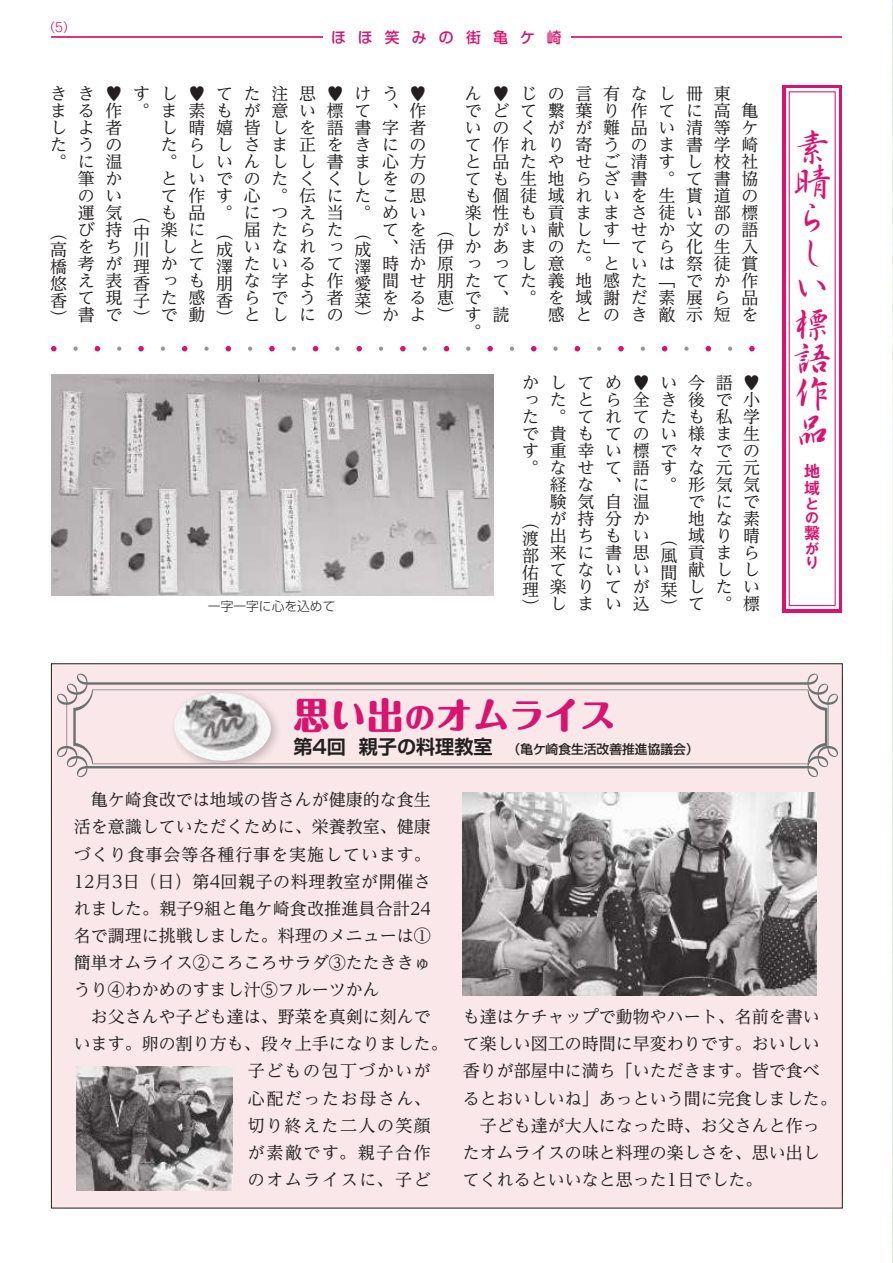
<style>
.page{position:relative;width:893px;height:1263px;background:#fff}
.page>*{position:absolute;margin:0;border:0;box-sizing:border-box;transform-origin:0 0}
.t1{font:37.2px/35.2px "DF Gyo Sho Lt MP RKSJ H";color:#d9136e;text-align:justify}
.t2{font:800 36.15px "Maru Fo Pro";letter-spacing:.005em;color:#d9136e}
.t3{font:16.95px/17px "UD Reimin Pro";color:#231f20;text-align:justify}
.t4{font:16.95px "UD Reimin Pro";letter-spacing:.095em;color:#231f20}
.t5{font:16.95px "UD Reimin Pro";letter-spacing:.035em;color:#231f20}
.t6{font:16.95px "UD Reimin Pro";letter-spacing:.055em;color:#231f20}
.t7{font:16.95px "UD Reimin Pro";letter-spacing:.085em;color:#231f20}
.t8{font:700 15.9px/16.8px "Gothic MB101 Pro De";color:#d9136e}
.t9{font:500 14.85px "Shin M Go Pro";letter-spacing:.815em;color:#d9136e}
.t10{font:700 13.8px/14.1px "Gothic MB101 Pro De";color:#d9136e}
.t11{font:500 12.75px "Shin Go Pro";color:#231f20}
.t12{font:300 12.75px "UD Shin Go Pro";color:#231f20}
.t13{font:300 12.75px "Shin M Go Pro";color:#d9136e}
.s1{font-size:29.7px}
.s2{font-family:"Shin Go Pro De";font-weight:700;font-size:19.2px}
</style>
<div class="page">
<svg style="left:51px;top:346px;width:6px;height:5px"></svg>
<svg style="left:95px;top:346px;width:5px;height:5px"></svg>
<svg style="left:138px;top:346px;width:6px;height:5px"></svg>
<svg style="left:182px;top:346px;width:5px;height:5px"></svg>
<svg style="left:226px;top:346px;width:5px;height:5px"></svg>
<svg style="left:269px;top:346px;width:6px;height:5px"></svg>
<svg style="left:313px;top:346px;width:5px;height:5px"></svg>
<svg style="left:356px;top:346px;width:6px;height:5px"></svg>
<svg style="left:400px;top:346px;width:6px;height:5px"></svg>
<svg style="left:444px;top:346px;width:5px;height:5px"></svg>
<svg style="left:487px;top:346px;width:6px;height:5px"></svg>
<svg style="left:531px;top:346px;width:5px;height:5px"></svg>
<svg style="left:575px;top:346px;width:5px;height:5px"></svg>
<svg style="left:618px;top:346px;width:6px;height:5px"></svg>
<svg style="left:662px;top:346px;width:5px;height:5px"></svg>
<svg style="left:705px;top:346px;width:6px;height:5px"></svg>
<svg style="left:749px;top:346px;width:6px;height:5px"></svg>
<svg style="left:73px;top:347px;width:5px;height:4px"></svg>
<svg style="left:117px;top:347px;width:4px;height:4px"></svg>
<svg style="left:161px;top:347px;width:4px;height:4px"></svg>
<svg style="left:204px;top:347px;width:5px;height:4px"></svg>
<svg style="left:248px;top:347px;width:4px;height:4px"></svg>
<svg style="left:292px;top:347px;width:4px;height:4px"></svg>
<svg style="left:335px;top:347px;width:5px;height:4px"></svg>
<svg style="left:379px;top:347px;width:4px;height:4px"></svg>
<svg style="left:423px;top:347px;width:4px;height:4px"></svg>
<svg style="left:466px;top:347px;width:4px;height:4px"></svg>
<svg style="left:510px;top:347px;width:4px;height:4px"></svg>
<svg style="left:553px;top:347px;width:5px;height:4px"></svg>
<svg style="left:597px;top:347px;width:4px;height:4px"></svg>
<svg style="left:641px;top:347px;width:4px;height:4px"></svg>
<svg style="left:684px;top:347px;width:5px;height:4px"></svg>
<svg style="left:728px;top:347px;width:4px;height:4px"></svg>
<hr style="left:51px;top:36px;width:791px;height:2px;background:#d9136e">
<div style="left:323px;top:30px;width:247px;height:15px;background:#fff"></div>
<div style="left:51px;top:664px;width:791px;height:544px;background:#f9e7ea"></div>
<img style="left:892px;top:0;width:1px;height:1263px">
<svg style="left:782px;top:85px;width:60px;height:527px;background:#dd2e7e"></svg>
<div style="left:786px;top:88px;width:52px;height:521px;background:#fff"></div>
<div style="left:789px;top:91px;width:47px;height:515px;border:1px solid #d9136e"></div>
<svg style="left:57px;top:673px;width:781px;height:105px"></svg>
<img style="left:463px;top:792px;width:353px;height:203px">
<img style="left:77px;top:1066px;width:155px;height:125px">
<img style="left:51px;top:374px;width:442px;height:221px">
<div style="left:169px;top:689px;width:113px;height:75px;background:#231f20;opacity:.25"></div>
<img style="left:171px;top:692px;width:101px;height:69px">
<p class="t13" style="left:43px;top:17px;width:35px">（5）</p>
<p class="t9" style="left:331px;top:25px;width:232px">ほほ笑みの街亀ケ崎</p>
<p class="t3" style="left:465px;top:85px;width:275px">ん♥じの言有なし冊東</p>
<p class="t3" style="left:50px;top:85px;width:386px;text-align:right">きき♥すし♥てた注思♥けう ♥まる作。ま素もが意い標て、作し晴嬉皆しを語書字者<br>たらしさま正をきにの<br>。しいんしし書ま心方<br>といでのたくくしをの<br>て作す心。伝にたこ思<br>も品。につえ当。めい</p>
<p class="t3" style="left:354px;top:224px;width:27px">（成澤愛菜）</p>
<p class="t3" style="left:382px;top:102px;width:386px;text-align:right">でどて繋葉り作てに高亀<br>いのくがが難品い清等ケ<br>て作れり寄うのま書学崎<br>と品たやせご清すし校社<br>ても生地らざ書。て書協<br>も個徒域れいを生貰道の<br>楽性も貢ままさ徒い部標<br>てを（しがい献しすせか文の語、活伊かあまのた」てら化生入時か原っっし意。といは祭徒賞間せ朋たてた義地感た「でか作をる恵で、。を域謝だ素展ら品感とのき敵示短を</p>
<p class="t3" style="left:50px;top:119px;width:82px;text-align:right">しよ者たうの。に温筆か<br>のい運気び持<br>をち<br>考がえ表<br>て現書で</p>
<p class="t3" style="left:133px;top:207px;width:27px">（中川理香子）</p>
<p class="t3" style="left:161px;top:221px;width:54px;text-align:left">楽にしとかてっもた感で動</p>
<p class="t3" style="left:244px;top:221px;width:109px">届たらたいなれったいるてな字よ作らでう者としにの</p>
<p class="t3" style="left:50px;top:224px;width:27px">（高橋悠香）</p>
<p class="t3" style="left:216px;top:224px;width:27px">（成澤朋香）</p>
<p class="t3" style="left:465px;top:306px;width:54px;text-indent:-83px">かよ）す読。</p>
<p class="t12" style="left:208px;top:596px;width:129px">一字一字に心を込めて</p>
<p class="t3" style="left:522px;top:374px;width:248px;text-align:right">かしてめ♥い今語♥ったとら全き後で小た。てれてたも私学で貴もてのい様ま生す重幸い標で々での。なせて語すな元元経な、に。形気気でにで<br>地な素<br>域り晴<br>貢まら<br>献しし<br>したい<br>て。標</p>
<p class="t3" style="left:550px;top:493px;width:109px">験気自温が持分か出ちもい来に書思てないい楽りてがしまい込</p>
<p class="t3" style="left:522px;top:513px;width:27px">（渡部佑理）</p>
<p class="t3" style="left:660px;top:530px;width:27px">（風間栞）</p>
<h2 class="t2" style="left:293px;top:686px;width:324px">思い出<span class="s1">の</span>オムライス</h2>
<p class="t11" style="left:293px;top:739px;width:407px"><span class="s2">第４回 親子の料理教室</span> （亀ケ崎食生活改善推進協議会）</p>
<h1 class="t1" style="left:794px;top:129px;width:39px">素晴らしい標語作品</h1>
<p class="t8" style="left:804px;top:460px;width:25px">地域</p>
<p class="t10" style="left:805px;top:494px;width:21px">との</p>
<p class="t8" style="left:804px;top:522px;width:25px">繋</p>
<p class="t10" style="left:805px;top:539px;width:22px">がり</p>
<p class="t3" style="left:74px;top:791px;width:359px">　亀ケ崎食改では地域の皆さんが健康的な食生</p>
<p class="t3" style="left:74px;top:818px;width:359px">活を意識していただくために、栄養教室、健康</p>
<p class="t6" style="left:74px;top:840px;width:359px">づくり食事会等各種行事を実施しています。</p>
<p class="t5" style="left:74px;top:867px;width:359px">12月3日（日）第4回親子の料理教室が開催さ</p>
<p class="t3" style="left:74px;top:899px;width:359px">れました。親子9組と亀ケ崎食改推進員合計24</p>
<p class="t3" style="left:74px;top:926px;width:359px">名で調理に挑戦しました。料理のメニューは①</p>
<p class="t3" style="left:74px;top:953px;width:359px">簡単オムライス②ころころサラダ③たたききゅ</p>
<p class="t3" style="left:74px;top:981px;width:308px">うり④わかめのすまし汁⑤フルーツかん</p>
<p class="t3" style="left:74px;top:1008px;width:359px">　お父さんや子ども達は、野菜を真剣に刻んで</p>
<p class="t3" style="left:74px;top:1035px;width:376px">います。卵の割り方も、段々上手になりました。</p>
<p class="t7" style="left:248px;top:1057px;width:185px">子どもの包丁づかいが</p>
<p class="t4" style="left:248px;top:1084px;width:185px">心配だったお母さん、</p>
<p class="t7" style="left:248px;top:1111px;width:185px">切り終えた二人の笑顔</p>
<p class="t4" style="left:248px;top:1138px;width:185px">が素敵です。親子合作</p>
<p class="t4" style="left:248px;top:1166px;width:185px">のオムライスに、子ど</p>
<p class="t3" style="left:463px;top:1003px;width:376px;line-height:27.2px;text-align:left">も達はケチャップで動物やハート、名前を書いて楽しい図工の時間に早変わりです。おいしい香りが部屋中に満ち「いただきます。皆で食べるとおいしいね」あっという間に完食しました。　子ども達が大人になった時、お父さんと作ったオムライスの味と料理の楽しさを、思い出してくれるといいなと思った1日でした。</p>
</div>
